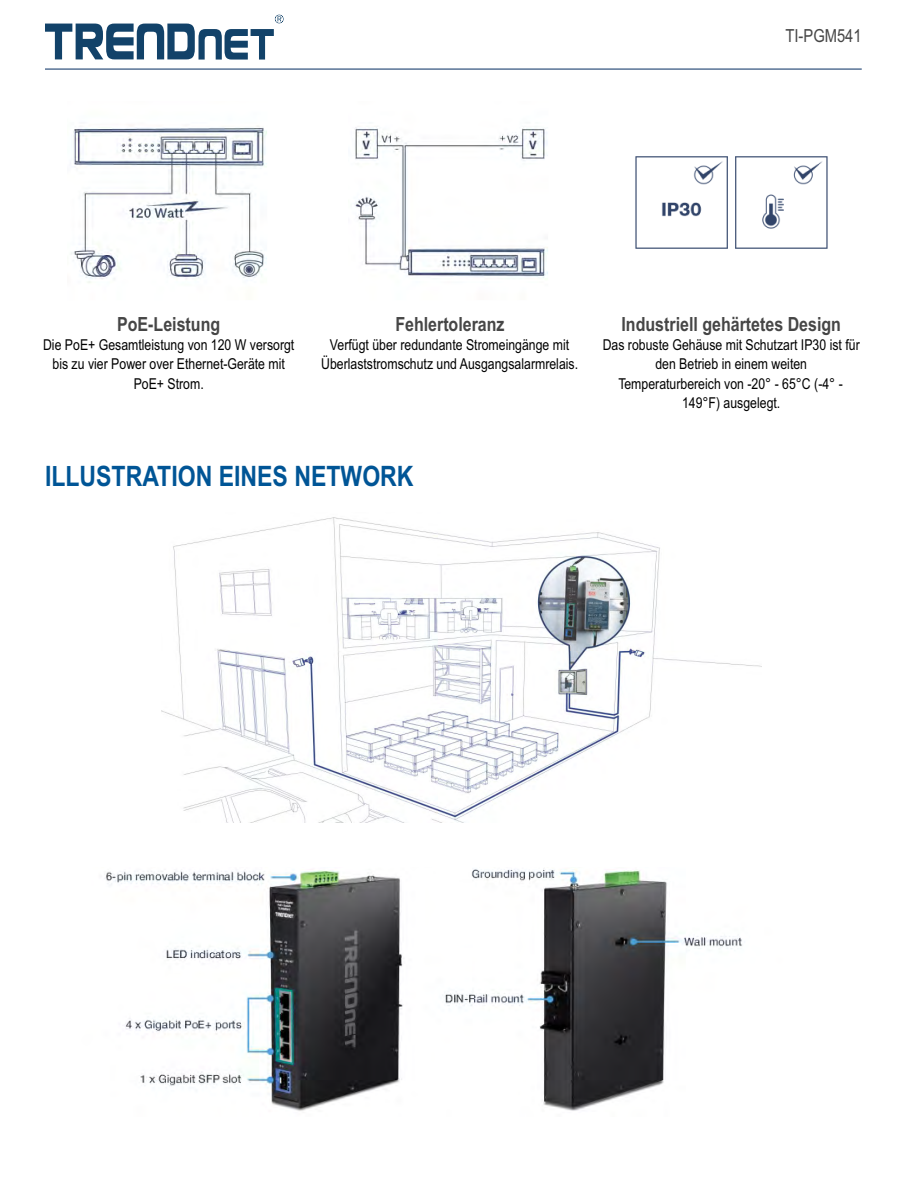
<style>
.page{position:relative;width:918px;height:1188px;background:#fff}
.page>*{position:absolute;margin:0;border:0;box-sizing:border-box;transform-origin:0 0}
.t1{font:700 28.2px "Arial Narrow";color:#005596}
.t2{font:700 19.5px "Arial Narrow";color:#464646}
.t3{font:18px "Arial Narrow";color:#464646}
.t4{font:15px/19.5px "Arial Narrow";color:#000;text-align:center}
</style>
<div class="page">
<img style="left:71px;top:125px;width:196px;height:158px">
<img style="left:355px;top:127px;width:193px;height:151px">
<img style="left:635px;top:156px;width:193px;height:93px">
<img style="left:161px;top:517px;width:600px;height:305px">
<img style="left:105px;top:869px;width:637px;height:242px">
<svg style="left:45px;top:15px;width:238px;height:45px"></svg>
<hr style="left:45px;top:68px;width:817px;height:2px;background:#32537e">
<p class="t3" style="left:785px;top:28px;width:78px">TI-PGM541</p>
<h2 class="t2" style="left:117px;top:317px;width:105px">PoE-Leistung</h2>
<p class="t4" style="left:43px;top:336px;width:253px">Die PoE+ Gesamtleistung von 120 W versorgt bis zu vier Power over Ethernet-Geräte mit<br>PoE+ Strom.</p>
<h2 class="t2" style="left:395px;top:317px;width:111px">Fehlertoleranz</h2>
<p class="t4" style="left:321px;top:336px;width:259px">Verfügt über redundante Stromeingänge mit<br>Überlaststromschutz und Ausgangsalarmrelais.</p>
<h1 class="t1" style="left:45px;top:465px;width:370px">ILLUSTRATION EINES NETWORK</h1>
<h2 class="t2" style="left:622px;top:317px;width:221px">Industriell gehärtetes Design</h2>
<p class="t4" style="left:603px;top:336px;width:259px">Das robuste Gehäuse mit Schutzart IP30 ist für den Betrieb in einem weiten Temperaturbereich von -20° - 65°C (-4° - 149°F) ausgelegt.</p>
</div>
